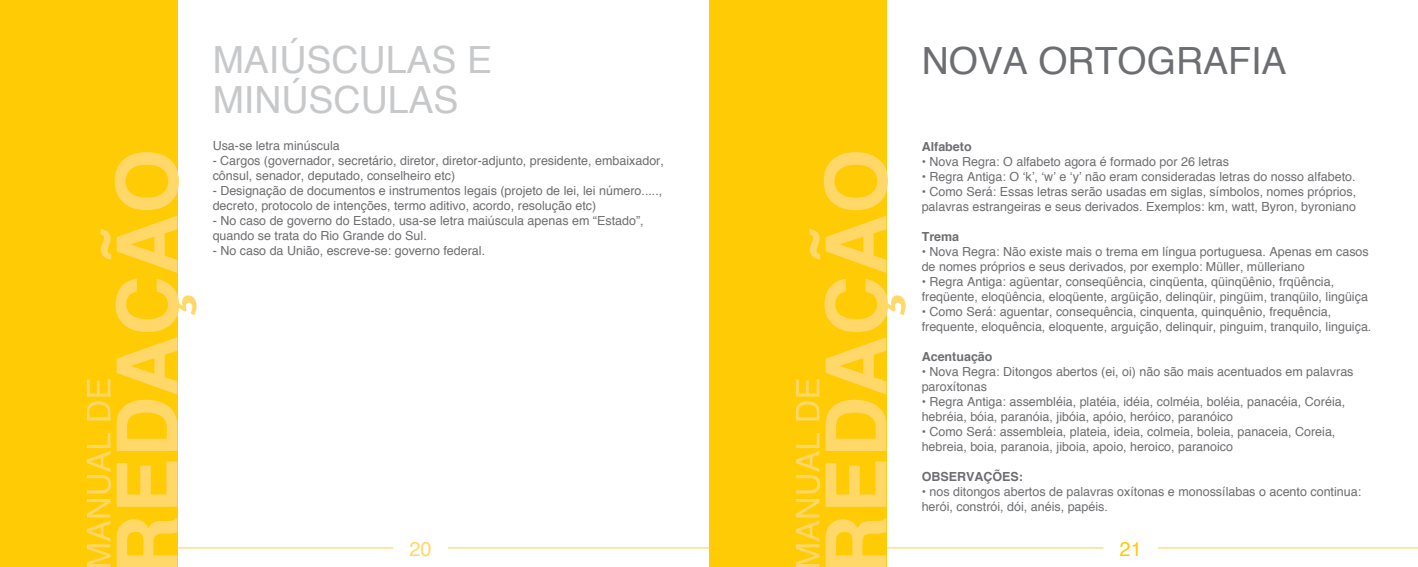
<style>
.page{position:relative;width:1418px;height:567px;background:#fff}
.page>*{position:absolute;margin:0;border:0;box-sizing:border-box;transform-origin:0 0}
.t1{font:37.5px/40px "Helvetica";color:#c7c8ca}
.t2{font:37.5px "Helvetica";color:#6d6e71}
.t3{font:20px "Helvetica";color:#ffd869}
.t4{font:20px "Helvetica";color:#ffcb05}
.t5{font:12.5px/15px "Helvetica";color:#6d6e71}
.t6{font:700 12.5px "Helvetica";color:#6d6e71}
</style>
<div class="page">
<hr style="left:0;top:547px;width:393px;height:1px;background:#ffd869">
<hr style="left:448px;top:547px;width:261px;height:1px;background:#ffd869">
<hr style="left:709px;top:547px;width:394px;height:1px;background:#ffd869">
<hr style="left:1158px;top:547px;width:259px;height:1px;background:#ffd869">
<div style="left:0;top:0;width:177px;height:567px;background:#ffcb05"></div>
<svg style="left:87px;top:152px;width:109px;height:415px"></svg>
<div style="left:709px;top:0;width:177px;height:567px;background:#ffcb05"></div>
<svg style="left:795px;top:152px;width:110px;height:415px"></svg>
<h1 class="t1" style="left:213px;top:39px;width:281px">MAIÚSCULAS E<br>MINÚSCULAS</h1>
<h1 class="t2" style="left:921px;top:37px;width:366px">NOVA ORTOGRAFIA</h1>
<p class="t6" style="left:921px;top:139px;width:51px">Alfabeto</p>
<p class="t5" style="left:921px;top:154px;width:309px">• Nova Regra: O alfabeto agora é formado por 26 letras</p>
<p class="t5" style="left:921px;top:169px;width:435px">• Regra Antiga: O ‘k’, ‘w’ e ‘y’ não eram consideradas letras do nosso alfabeto.</p>
<p class="t5" style="left:921px;top:184px;width:436px">• Como Será: Essas letras serão usadas em siglas, símbolos, nomes próprios, palavras estrangeiras e seus derivados. Exemplos: km, watt, Byron, byroniano</p>
<p class="t6" style="left:921px;top:229px;width:39px">Trema</p>
<p class="t5" style="left:921px;top:244px;width:448px">• Nova Regra: Não existe mais o trema em língua portuguesa. Apenas em casos de nomes próprios e seus derivados, por exemplo: Müller, mülleriano</p>
<p class="t5" style="left:921px;top:274px;width:448px">• Regra Antiga: agüentar, conseqüência, cinqüenta, qüinqüênio, frqüência, freqüente, eloqüência, eloqüente, argüição, delinqüir, pingüim, tranqüilo, lingüiça</p>
<p class="t5" style="left:921px;top:304px;width:451px">• Como Será: aguentar, consequência, cinquenta, quinquênio, frequência, frequente, eloquência, eloquente, arguição, delinquir, pinguim, tranquilo, linguiça.</p>
<p class="t6" style="left:921px;top:349px;width:72px">Acentuação</p>
<p class="t5" style="left:921px;top:364px;width:433px">• Nova Regra: Ditongos abertos (ei, oi) não são mais acentuados em palavras paroxítonas</p>
<p class="t5" style="left:921px;top:394px;width:425px">• Regra Antiga: assembléia, platéia, idéia, colméia, boléia, panacéia, Coréia, hebréia, bóia, paranóia, jibóia, apóio, heróico, paranóico</p>
<p class="t5" style="left:921px;top:424px;width:415px">• Como Será: assembleia, plateia, ideia, colmeia, boleia, panaceia, Coreia, hebreia, boia, paranoia, jiboia, apoio, heroico, paranoico</p>
<p class="t6" style="left:921px;top:469px;width:103px">Observações:</p>
<p class="t5" style="left:921px;top:484px;width:441px">• nos ditongos abertos de palavras oxítonas e monossílabas o acento continua: herói, constrói, dói, anéis, papéis.</p>
<p class="t5" style="left:213px;top:138px;width:129px">Usa-se letra minúscula</p>
<p class="t5" style="left:213px;top:153px;width:453px">- Cargos (governador, secretário, diretor, diretor-adjunto, presidente, embaixador, cônsul, senador, deputado, conselheiro etc)</p>
<p class="t5" style="left:213px;top:183px;width:451px">- Designação de documentos e instrumentos legais (projeto de lei, lei número....., decreto, protocolo de intenções, termo aditivo, acordo, resolução etc)</p>
<p class="t5" style="left:213px;top:213px;width:432px">- No caso de governo do Estado, usa-se letra maiúscula apenas em “Estado”, quando se trata do Rio Grande do Sul.</p>
<p class="t5" style="left:213px;top:243px;width:274px">- No caso da União, escreve-se: governo federal.</p>
<h2 class="t3" style="left:409px;top:536px;width:24px">20</h2>
<h2 class="t4" style="left:1119px;top:536px;width:24px">21</h2>
</div>
